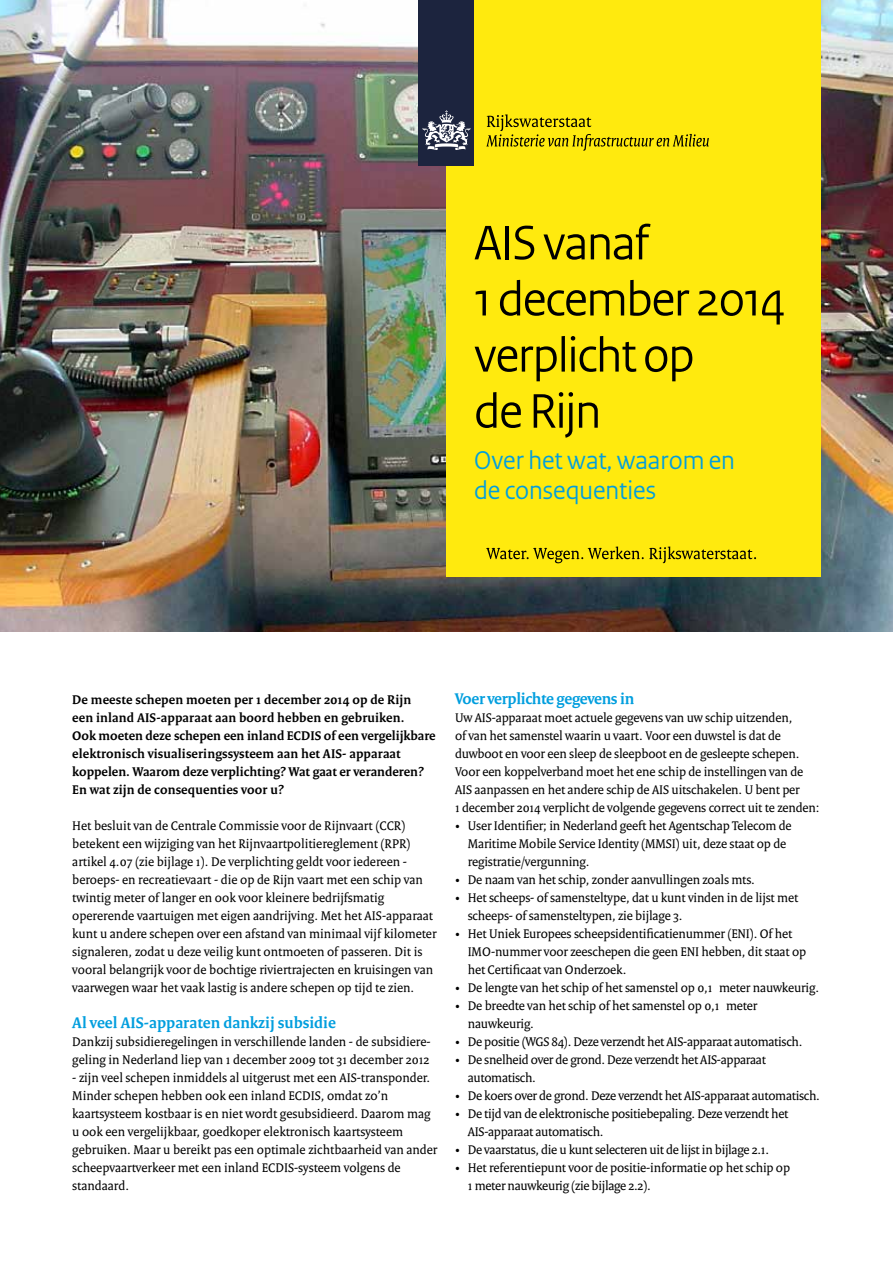
<style>
.page{position:relative;width:893px;height:1263px;background:#fff}
.page>*{position:absolute;margin:0;border:0;box-sizing:border-box;transform-origin:0 0}
.t1{font:51px/56.1px "Rijksoverheid Sans Heading";letter-spacing:-.02em;color:#000}
.t2{font:27px/29.7px "Rijksoverheid Sans Heading";color:#009ede}
.t3{font:700 16.5px "Rijksoverheid Serif";color:#009ede}
.t4{font:700 16.5px "Rijksoverheid Serif";letter-spacing:-.02em;color:#009ede}
.t5{font:13.5px/18px "Rijksoverheid Serif";letter-spacing:-.01em;color:#000}
.t6{font:700 13.5px/18px "Rijksoverheid Serif";letter-spacing:.01em;color:#000}
</style>
<div class="page">
<img style="left:0;top:0;width:893px;height:631px">
<div style="left:446px;top:0;width:375px;height:576px;background:#ffea0e"></div>
<div style="left:419px;top:0;width:55px;height:166px;background:#1c243e"></div>
<svg style="left:423px;top:110px;width:47px;height:40px"></svg>
<svg style="left:486px;top:114px;width:223px;height:37px"></svg>
<svg style="left:486px;top:547px;width:270px;height:16px"></svg>
<h1 class="t1" style="left:474px;top:215px;width:313px">AIS vanaf<br>1 december 2014 verplicht op<br>de Rijn</h1>
<h2 class="t2" style="left:474px;top:446px;width:262px">Over het wat, waarom en de consequenties</h2>
<p class="t6" style="left:72px;top:690px;width:365px">De meeste schepen moeten per 1 december 2014 op de Rijn<br>een inland AIS-apparaat aan boord hebben en gebruiken.<br>Ook moeten deze schepen een inland ECDIS of een vergelijkbare elektronisch visualiseringssysteem aan het AIS- apparaat koppelen. Waarom deze verplichting? Wat gaat er veranderen?<br>En wat zijn de consequenties voor u?</p>
<p class="t5" style="left:72px;top:816px;width:366px">Het besluit van de Centrale Commissie voor de Rijnvaart (CCR) betekent een wijziging van het Rijnvaartpolitiereglement (RPR) artikel 4.07 (zie bijlage 1). De verplichting geldt voor iedereen - beroeps- en recreatievaart - die op de Rijn vaart met een schip van twintig meter of langer en ook voor kleinere bedrijfsmatig opererende vaartuigen met eigen aandrijving. Met het AIS-apparaat kunt u andere schepen over een afstand van minimaal vijf kilometer signaleren, zodat u deze veilig kunt ontmoeten of passeren. Dit is vooral belangrijk voor de bochtige riviertrajecten en kruisingen van vaarwegen waar het vaak lastig is andere schepen op tijd te zien.</p>
<p class="t3" style="left:72px;top:1013px;width:265px">Al veel AIS-apparaten dankzij subsidie</p>
<p class="t5" style="left:72px;top:1032px;width:360px">Dankzij subsidieregelingen in verschillende landen - de subsidiere&shy;geling in Nederland liep van 1 december 2009 tot 31 december 2012</p>
<p class="t5" style="left:72px;top:1068px;width:367px">- zijn veel schepen inmiddels al uitgerust met een AIS-transponder.<br>Minder schepen hebben ook een inland ECDIS, omdat zo’n kaartsysteem kostbaar is en niet wordt gesubsidieerd. Daarom mag u ook een vergelijkbaar, goedkoper elektronisch kaartsysteem gebruiken. Maar u bereikt pas een optimale zichtbaarheid van ander scheepvaartverkeer met een inland ECDIS-systeem volgens de standaard.</p>
<p class="t4" style="left:455px;top:689px;width:181px">Voer verplichte gegevens in</p>
<p class="t5" style="left:455px;top:708px;width:366px">Uw AIS-apparaat moet actuele gegevens van uw schip uitzenden,<br>of van het samenstel waarin u vaart. Voor een duwstel is dat de duwboot en voor een sleep de sleepboot en de gesleepte schepen.<br>Voor een koppelverband moet het ene schip de instellingen van de AIS aanpassen en het andere schip de AIS uitschakelen. U bent per<br>1 december 2014 verplicht de volgende gegevens correct uit te zenden:</p>
<p class="t5" style="left:468px;top:816px;width:325px;text-indent:-13px">• User Identifier; in Nederland geeft het Agentschap Telecom de<br>Maritime Mobile Service Identity (MMSI) uit, deze staat op de registratie/vergunning.</p>
<p class="t5" style="left:455px;top:870px;width:301px">• De naam van het schip, zonder aanvullingen zoals mts.</p>
<p class="t5" style="left:468px;top:888px;width:332px;text-indent:-13px">• Het scheeps- of samensteltype, dat u kunt vinden in de lijst met scheeps- of samensteltypen, zie bijlage 3.</p>
<p class="t5" style="left:468px;top:924px;width:340px;text-indent:-13px">• Het Uniek Europees scheepsidentificatienummer (ENI). Of het<br>IMO-nummer voor zeeschepen die geen ENI hebben, dit staat op het Certificaat van Onderzoek.</p>
<p class="t5" style="left:455px;top:978px;width:366px">• De lengte van het schip of het samenstel op 0,1 meter nauwkeurig.</p>
<p class="t5" style="left:468px;top:996px;width:291px;text-indent:-13px">• De breedte van het schip of het samenstel op 0,1 meter nauwkeurig.</p>
<p class="t5" style="left:455px;top:1032px;width:349px">• De positie (WGS 84). Deze verzendt het AIS-apparaat automatisch.</p>
<p class="t5" style="left:468px;top:1050px;width:300px;text-indent:-13px">• De snelheid over de grond. Deze verzendt het AIS-apparaat automatisch.</p>
<p class="t5" style="left:455px;top:1086px;width:366px">• De koers over de grond. Deze verzendt het AIS-apparaat automatisch.</p>
<p class="t5" style="left:468px;top:1104px;width:322px;text-indent:-13px">• De tijd van de elektronische positiebepaling. Deze verzendt het<br>AIS-apparaat automatisch.</p>
<p class="t5" style="left:455px;top:1140px;width:316px">• De vaarstatus, die u kunt selecteren uit de lijst in bijlage 2.1.</p>
<p class="t5" style="left:468px;top:1158px;width:324px;text-indent:-13px">• Het referentiepunt voor de positie-informatie op het schip op<br>1 meter nauwkeurig (zie bijlage 2.2).</p>
</div>
